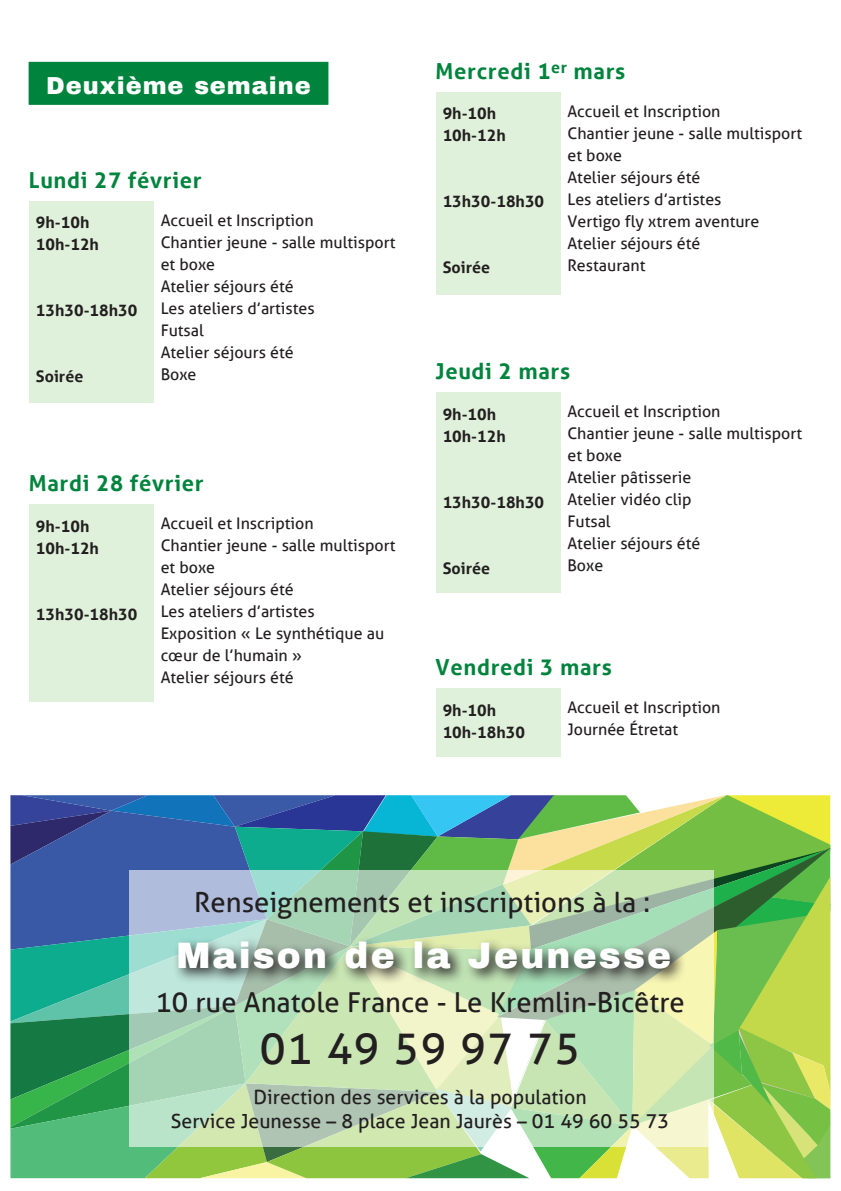
<style>
.page{position:relative;width:841px;height:1191px;background:#fff}
.page>*{position:absolute;margin:0;border:0;box-sizing:border-box;transform-origin:0 0}
.t1{font:43.2px "Aller";letter-spacing:.03em;color:#231f20}
.t2{font:900 36px "Archivo";letter-spacing:.06em;color:#fff}
.t3{font:27.4px "Aller";color:#231f20}
.t4{font:900 24px "Archivo";letter-spacing:.04em;color:#fff}
.t5{font:700 22px "Aller";letter-spacing:.03em;color:#00843d}
.t6{font:19.6px/24px "Aller";color:#231f20;text-align:center}
.t7{font:16px/22px "Aller";color:#231f20}
.t8{font:700 16px/22px "Aller";color:#231f20}
</style>
<div class="page">
<div style="left:27px;top:60px;width:303px;height:47px;background:#00843d"></div>
<div style="left:25px;top:58px;width:307px;height:51px;border:4px solid #fff"></div>
<svg style="left:10px;top:795px;width:820px;height:383px;background:#66a672"></svg>
<svg style="left:129px;top:871px;width:585px;height:275px;background:#c2debc"></svg>
<svg style="left:173px;top:935px;width:514px;height:49px;background:#98b096"></svg>
<div style="left:29px;top:201px;width:125px;height:201px;background:#dff1da"></div>
<div style="left:29px;top:504px;width:125px;height:197px;background:#dff1da"></div>
<div style="left:436px;top:392px;width:124px;height:201px;background:#dff1da"></div>
<div style="left:436px;top:688px;width:124px;height:69px;background:#dff1da"></div>
<div style="left:436px;top:92px;width:124px;height:202px;background:#dff1da"></div>
<h3 class="t4" style="left:46px;top:71px;width:266px">Deuxième semaine</h3>
<h3 class="t5" style="left:29px;top:166px;width:174px">Lundi 27 février</h3>
<p class="t8" style="left:36px;top:211px;width:65px">9h-10h<br>10h-12h</p>
<p class="t8" style="left:36px;top:299px;width:103px">13h30-18h30</p>
<p class="t8" style="left:36px;top:365px;width:49px">Soirée</p>
<p class="t7" style="left:161px;top:209px;width:236px">Accueil et Inscription<br>Chantier jeune - salle multisport et boxe<br>Atelier séjours été<br>Les ateliers d’artistes<br>Futsal<br>Atelier séjours été<br>Boxe</p>
<h3 class="t5" style="left:29px;top:469px;width:176px">Mardi 28 février</h3>
<p class="t8" style="left:36px;top:515px;width:65px">9h-10h<br>10h-12h</p>
<p class="t8" style="left:36px;top:603px;width:103px">13h30-18h30</p>
<p class="t7" style="left:161px;top:512px;width:236px">Accueil et Inscription<br>Chantier jeune - salle multisport et boxe<br>Atelier séjours été<br>Les ateliers d’artistes<br>Exposition « Le synthétique au cœur de l’humain »<br>Atelier séjours été</p>
<h3 class="t5" style="left:436px;top:57px;width:191px">Mercredi 1<sup>er</sup> mars</h3>
<p class="t8" style="left:443px;top:102px;width:65px">9h-10h<br>10h-12h</p>
<p class="t7" style="left:567px;top:100px;width:236px">Accueil et Inscription<br>Chantier jeune - salle multisport et boxe<br>Atelier séjours été<br>Les ateliers d’artistes<br>Vertigo fly xtrem aventure<br>Atelier séjours été<br>Restaurant</p>
<p class="t8" style="left:443px;top:190px;width:103px">13h30-18h30</p>
<p class="t8" style="left:443px;top:256px;width:49px">Soirée</p>
<h3 class="t5" style="left:436px;top:358px;width:136px">Jeudi 2 mars</h3>
<p class="t8" style="left:443px;top:403px;width:65px">9h-10h<br>10h-12h</p>
<p class="t8" style="left:443px;top:491px;width:103px">13h30-18h30</p>
<p class="t8" style="left:443px;top:557px;width:49px">Soirée</p>
<p class="t7" style="left:567px;top:400px;width:236px">Accueil et Inscription<br>Chantier jeune - salle multisport et boxe<br>Atelier pâtisserie<br>Atelier vidéo clip<br>Futsal<br>Atelier séjours été<br>Boxe</p>
<h3 class="t5" style="left:436px;top:654px;width:178px">Vendredi 3 mars</h3>
<p class="t8" style="left:443px;top:699px;width:84px">9h-10h<br>10h-18h30</p>
<p class="t7" style="left:567px;top:696px;width:155px">Accueil et Inscription<br>Journée Étretat</p>
<h3 class="t3" style="left:194px;top:886px;width:457px">Renseignements et inscriptions à la :</h3>
<h2 class="t2" style="left:176px;top:933px;width:496px">Maison de la Jeunesse</h2>
<h3 class="t3" style="left:155px;top:985px;width:531px">10 rue Anatole France - Le Kremlin-Bicêtre</h3>
<h1 class="t1" style="left:260px;top:1022px;width:322px">01 49 59 97 75</h1>
<p class="t6" style="left:171px;top:1084px;width:500px">Direction des services à la population<br>Service Jeunesse – 8 place Jean Jaurès – 01 49 60 55 73</p>
</div>
